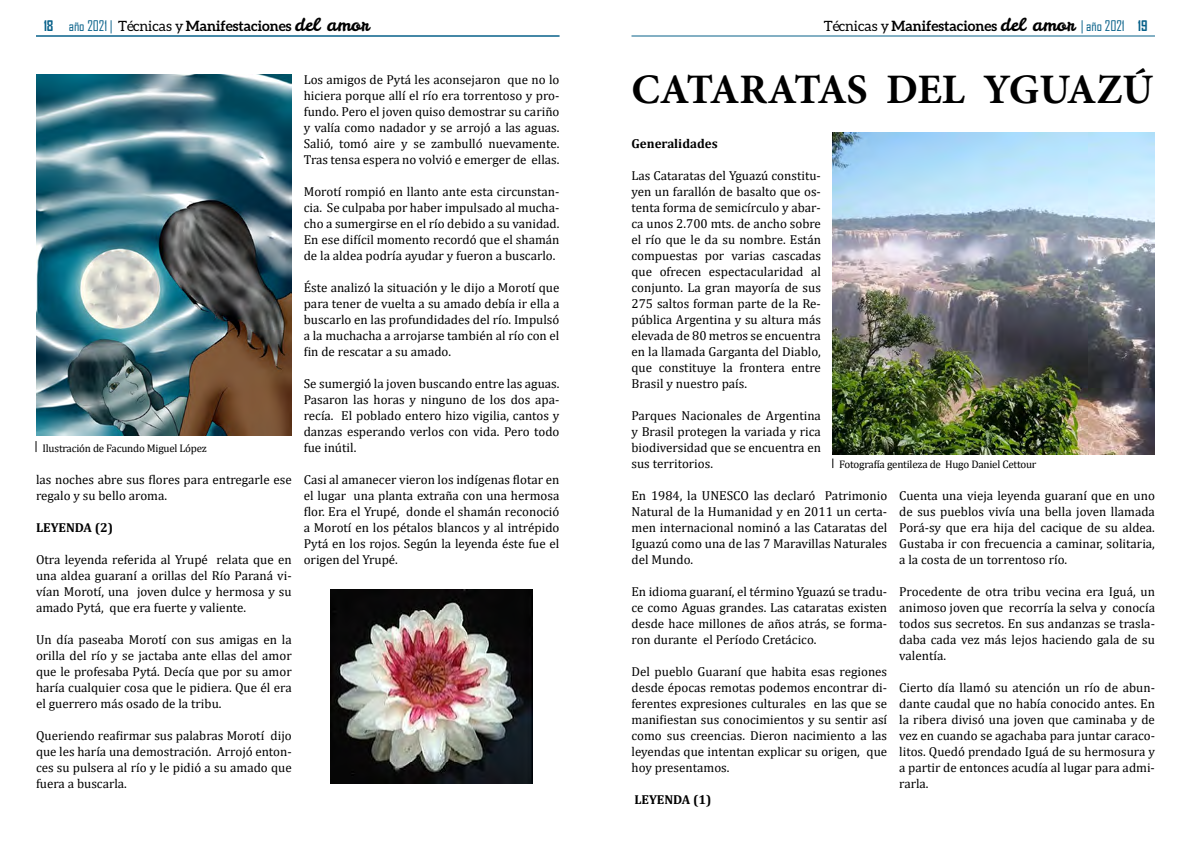
<style>
.page{position:relative;width:1191px;height:842px;background:#fff}
.page>*{position:absolute;margin:0;border:0;box-sizing:border-box;transform-origin:0 0}
.t1{font:700 42px "Minion Pro";letter-spacing:-.015em;color:#000}
.t2{font:700 14.2px "Aleo";color:#000}
.t3{font:13px/16px "Cambria";color:#000;text-align:justify}
.t4{font:700 13px "Cambria";color:#000}
.t5{font:11px "Cambria";letter-spacing:-.02em;color:#000}
.s1{font-family:"Agency FB";font-size:14px;color:#08618a}
.s2{font-family:"Agency FB";font-weight:400;font-size:14px;color:#08618a}
.s3{font-weight:400}
.s4{font-family:"Leckerli One";font-weight:400;font-size:18px}
</style>
<div class="page">
<hr style="left:36px;top:36px;width:523px;height:1px;background:#08618a">
<hr style="left:631px;top:36px;width:524px;height:1px;background:#08618a">
<img style="left:330px;top:589px;width:202px;height:194px">
<img style="left:832px;top:132px;width:323px;height:323px">
<img style="left:36px;top:75px;width:256px;height:361px">
<p class="t2" style="left:44px;top:18px;width:327px"><span class="s1">18</span> <span class="s2">año 2021 |</span> <span class="s3">Técnicas y</span> Manifestaciones <span class="s4">del amor</span></p>
<p class="t2" style="left:824px;top:18px;width:325px"><span class="s3">Técnicas y</span> Manifestaciones <span class="s4">del amor</span> <span class="s2">| año 2021</span> <span class="s1">19</span></p>
<p class="t5" style="left:43px;top:442px;width:166px">Ilustración de Facundo Miguel López</p>
<p class="t3" style="left:36px;top:472px;width:257px">las noches abre sus flores para entregarle ese regalo y su bello aroma.</p>
<p class="t4" style="left:36px;top:518px;width:79px">LEYENDA (2)</p>
<p class="t3" style="left:36px;top:552px;width:257px">Otra leyenda referida al Yrupé relata que en una aldea guaraní a orillas del Río Paraná vi&shy;vían Morotí, una joven dulce y hermosa y su amado Pytá, que era fuerte y valiente.</p>
<p class="t3" style="left:36px;top:632px;width:257px">Un día paseaba Morotí con sus amigas en la orilla del río y se jactaba ante ellas del amor que le profesaba Pytá. Decía que por su amor haría cualquier cosa que le pidiera. Que él era el guerrero más osado de la tribu.</p>
<p class="t3" style="left:36px;top:728px;width:257px">Queriendo reafirmar sus palabras Morotí dijo que les haría una demostración. Arrojó enton&shy;ces su pulsera al río y le pidió a su amado que fuera a buscarla.</p>
<p class="t3" style="left:304px;top:72px;width:257px">Los amigos de Pytá les aconsejaron que no lo hiciera porque allí el río era torrentoso y pro&shy;fundo. Pero el joven quiso demostrar su cariño y valía como nadador y se arrojó a las aguas.<br>Salió, tomó aire y se zambulló nuevamente.<br>Tras tensa espera no volvió e emerger de ellas.</p>
<p class="t3" style="left:304px;top:184px;width:257px">Morotí rompió en llanto ante esta circunstan&shy;cia. Se culpaba por haber impulsado al mucha&shy;cho a sumergirse en el río debido a su vanidad.<br>En ese difícil momento recordó que el shamán de la aldea podría ayudar y fueron a buscarlo.</p>
<p class="t3" style="left:304px;top:280px;width:257px">Éste analizó la situación y le dijo a Morotí que para tener de vuelta a su amado debía ir ella a buscarlo en las profundidades del río. Impulsó a la muchacha a arrojarse también al río con el fin de rescatar a su amado.</p>
<p class="t3" style="left:304px;top:376px;width:257px">Se sumergió la joven buscando entre las aguas.<br>Pasaron las horas y ninguno de los dos apa&shy;recía. El poblado entero hizo vigilia, cantos y danzas esperando verlos con vida. Pero todo fue inútil.</p>
<p class="t3" style="left:304px;top:472px;width:257px">Casi al amanecer vieron los indígenas flotar en el lugar una planta extraña con una hermosa flor. Era el Yrupé, donde el shamán reconoció a Morotí en los pétalos blancos y al intrépido Pytá en los rojos. Según la leyenda éste fue el origen del Yrupé.</p>
<h1 class="t1" style="left:631px;top:60px;width:523px">CATARATAS DEL YGUAZÚ</h1>
<p class="t4" style="left:631px;top:134px;width:88px">Generalidades</p>
<p class="t3" style="left:631px;top:168px;width:191px">Las Cataratas del Yguazú constitu&shy;yen un farallón de basalto que os&shy;tenta forma de semicírculo y abar&shy;ca unos 2.700 mts. de ancho sobre el río que le da su nombre. Están compuestas por varias cascadas que ofrecen espectacularidad al conjunto. La gran mayoría de sus 275 saltos forman parte de la Re&shy;pública Argentina y su altura más elevada de 80 metros se encuentra en la llamada Garganta del Diablo, que constituye la frontera entre Brasil y nuestro país.</p>
<p class="t3" style="left:631px;top:408px;width:191px">Parques Nacionales de Argentina y Brasil protegen la variada y rica biodiversidad que se encuentra en sus territorios.</p>
<p class="t3" style="left:631px;top:488px;width:257px">En 1984, la UNESCO las declaró Patrimonio Natural de la Humanidad y en 2011 un certa&shy;men internacional nominó a las Cataratas del Iguazú como una de las 7 Maravillas Naturales del Mundo.</p>
<p class="t3" style="left:631px;top:584px;width:257px">En idioma guaraní, el término Yguazú se tradu&shy;ce como Aguas grandes. Las cataratas existen desde hace millones de años atrás, se forma&shy;ron durante el Período Cretácico.</p>
<p class="t3" style="left:631px;top:664px;width:257px">Del pueblo Guaraní que habita esas regiones desde épocas remotas podemos encontrar di&shy;ferentes expresiones culturales en las que se manifiestan sus conocimientos y su sentir así como sus creencias. Dieron nacimiento a las leyendas que intentan explicar su origen, que hoy presentamos.</p>
<p class="t4" style="left:634px;top:791px;width:79px">LEYENDA (1)</p>
<p class="t5" style="left:839px;top:458px;width:199px">Fotografía gentileza de Hugo Daniel Cettour</p>
<p class="t3" style="left:899px;top:488px;width:257px">Cuenta una vieja leyenda guaraní que en uno de sus pueblos vivía una bella joven llamada Porá-sy que era hija del cacique de su aldea.<br>Gustaba ir con frecuencia a caminar, solitaria, a la costa de un torrentoso río.</p>
<p class="t3" style="left:899px;top:584px;width:257px">Procedente de otra tribu vecina era Iguá, un animoso joven que recorría la selva y conocía todos sus secretos. En sus andanzas se trasla&shy;daba cada vez más lejos haciendo gala de su valentía.</p>
<p class="t3" style="left:899px;top:680px;width:257px">Cierto día llamó su atención un río de abun&shy;dante caudal que no había conocido antes. En la ribera divisó una joven que caminaba y de vez en cuando se agachaba para juntar caraco&shy;litos. Quedó prendado Iguá de su hermosura y a partir de entonces acudía al lugar para admi&shy;rarla.</p>
</div>
